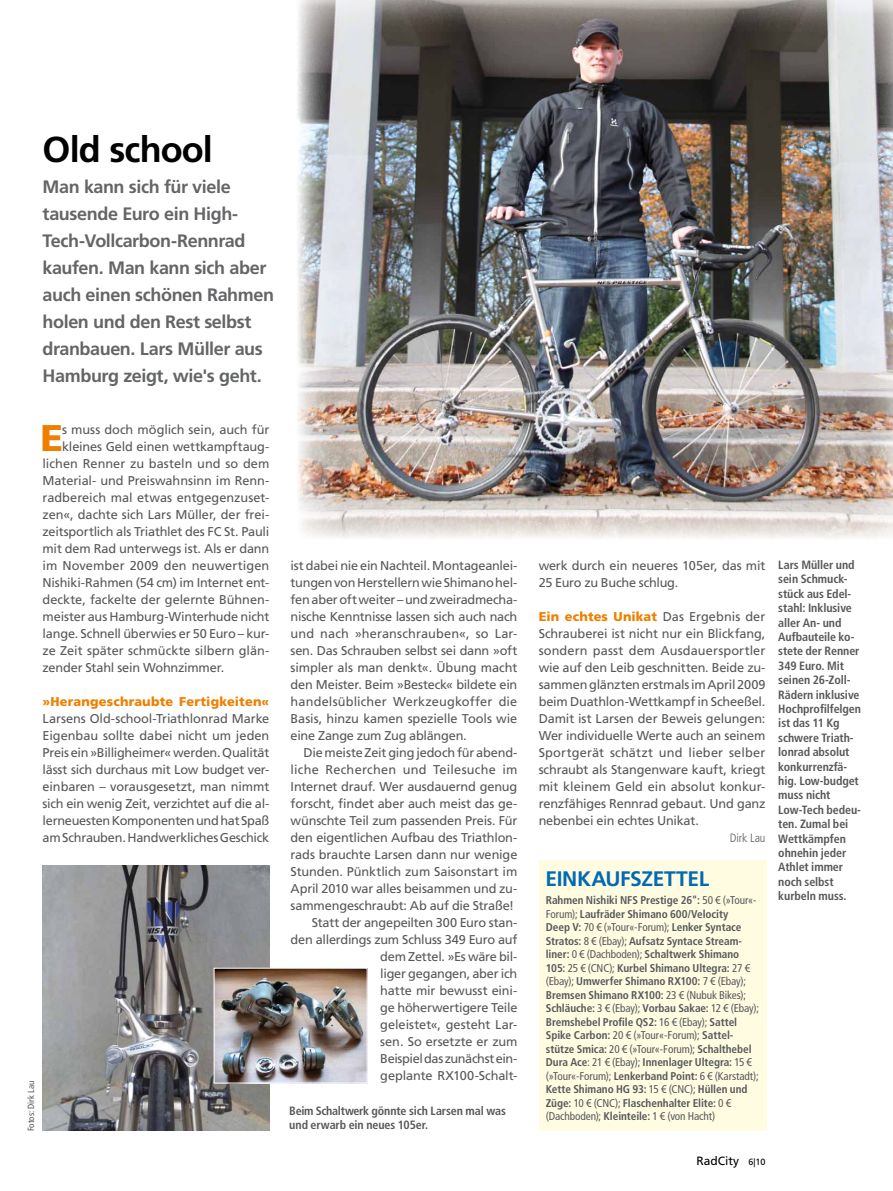
<style>
.page{position:relative;width:893px;height:1191px;background:#fff}
.page>*{position:absolute;margin:0;border:0;box-sizing:border-box;transform-origin:0 0}
.t1{font:900 37.05px "Frutiger LT";color:#ee7f00}
.t2{font:700 36px "Frutiger LT";letter-spacing:-.025em;color:#000}
.t3{font:700 21px "Frutiger LT";color:#006ab3}
.t4{font:700 18px/27px "Frutiger LT";letter-spacing:-.02em;color:#646567}
.t5{font:12.75px/17px "Frutiger LT";letter-spacing:-.01em;color:#58585a;text-align:justify}
.t6{font:900 12.75px "Frutiger LT";letter-spacing:.015em;color:#ee7f00}
.t7{font:12.75px "Frutiger LT";letter-spacing:.01em;color:#58585a}
.t8{font:700 condensed 12px/14.4px "Frutiger LT";letter-spacing:-.01em;color:#58585a}
.t9{font:12px "Frutiger LT";color:#000}
.t10{font:300 condensed 12px "Frutiger LT";letter-spacing:-.005em;color:#58585a}
.t11{font:700 condensed 11.25px/13.5px "Frutiger LT";letter-spacing:-.005em;color:#58585a}
.t12{font:condensed 9px "Frutiger LT";letter-spacing:.005em;color:#58585a}
.s1{font-weight:900;color:#ee7f00}
.s2{font-weight:400}
.s3{font-size:9px}
</style>
<div class="page">
<div style="left:539px;top:860px;width:227px;height:270px;background:#fffce1"></div>
<img style="left:43px;top:866px;width:226px;height:264px">
<img style="left:297px;top:0;width:596px;height:538px">
<img style="left:216px;top:969px;width:150px;height:112px">
<div style="left:214px;top:967px;width:154px;height:116px;border:1px solid #fff"></div>
<h2 class="t2" style="left:43px;top:128px;width:172px">Old school</h2>
<h3 class="t4" style="left:43px;top:173px;width:233px">Man kann sich für viele tausende Euro ein High-<br>Tech-Vollcarbon-Rennrad kaufen. Man kann sich aber auch einen schönen Rahmen holen und den Rest selbst dranbauen. Lars Müller aus<br>Hamburg zeigt, wie's geht.</h3>
<h1 class="t1" style="left:40px;top:415px;width:24px">E</h1>
<p class="t5" style="left:62px;top:421px;width:209px">s muss doch möglich sein, auch für</p>
<p class="t5" style="left:62px;top:438px;width:209px">kleines Geld einen wettkampftaug-</p>
<p class="t5" style="left:43px;top:455px;width:228px">lichen Renner zu basteln und so dem</p>
<p class="t5" style="left:43px;top:472px;width:228px">Material- und Preiswahnsinn im Renn-</p>
<p class="t5" style="left:43px;top:489px;width:228px">radbereich mal etwas entgegenzuset-</p>
<p class="t5" style="left:43px;top:506px;width:228px">zen«, dachte sich Lars Müller, der frei-</p>
<p class="t5" style="left:43px;top:523px;width:228px">zeitsportlich als Triathlet des FC St. Pauli</p>
<p class="t5" style="left:43px;top:540px;width:228px">mit dem Rad unterwegs ist. Als er dann</p>
<p class="t7" style="left:43px;top:558px;width:228px">im November 2009 den neuwertigen</p>
<p class="t5" style="left:43px;top:574px;width:228px">Nishiki-Rahmen (54 cm) im Internet ent-</p>
<p class="t5" style="left:43px;top:591px;width:228px">deckte, fackelte der gelernte Bühnen-</p>
<p class="t5" style="left:43px;top:608px;width:228px">meister aus Hamburg-Winterhude nicht</p>
<p class="t5" style="left:43px;top:625px;width:228px">lange. Schnell überwies er 50 Euro – kur-</p>
<p class="t5" style="left:43px;top:642px;width:228px">ze Zeit später schmückte silbern glän-</p>
<p class="t5" style="left:43px;top:659px;width:183px">zender Stahl sein Wohnzimmer.</p>
<p class="t6" style="left:43px;top:694px;width:228px">»Herangeschraubte Fertigkeiten«</p>
<p class="t5" style="left:43px;top:710px;width:228px">Larsens Old-school-Triathlonrad Marke Eigenbau sollte dabei nicht um jeden Preis ein »Billigheimer« werden. Qualität lässt sich durchaus mit Low budget ver&shy;einbaren – vorausgesetzt, man nimmt sich ein wenig Zeit, verzichtet auf die al&shy;lerneuesten Komponenten und hat Spaß am Schrauben. Handwerkliches Geschick</p>
<p class="t12" style="left:26px;top:1131px;width:52px;rotate:-90deg">Fotos: Dirk Lau</p>
<p class="t5" style="left:291px;top:557px;width:228px">ist dabei nie ein Nachteil. Montageanlei&shy;tungen von Herstellern wie Shimano hel&shy;fen aber oft weiter – und zweiradmecha&shy;nische Kenntnisse lassen sich auch nach und nach »heranschrauben«, so Lar&shy;sen. Das Schrauben selbst sei dann »oft simpler als man denkt«. Übung macht den Meister. Beim »Besteck« bildete ein handelsüblicher Werkzeugkoffer die Basis, hinzu kamen spezielle Tools wie eine Zange zum Zug ablängen.</p>
<p class="t5" style="left:291px;top:744px;width:228px;text-align:right">Die meiste Zeit ging jedoch für abend&shy;liche Recherchen und Teilesuche im<br>Internet drauf. Wer ausdauernd genug forscht, findet aber auch meist das ge&shy;wünschte Teil zum passenden Preis. Für den eigentlichen Aufbau des Triathlon&shy;rads brauchte Larsen dann nur wenige<br>Stunden. Pünktlich zum Saisonstart im<br>April 2010 war alles beisammen und zu&shy;sammengeschraubt: Ab auf die Straße!<br>Statt der angepeilten 300 Euro stan&shy;den allerdings zum Schluss 349 Euro auf dem Zettel. »Es wäre bil-<br>liger gegangen, aber ich<br>hatte mir bewusst eini-<br>ge höherwertigere Teile<br>geleistet«, gesteht Lar-<br>sen. So ersetzte er zum<br>Beispiel das zunächst ein-<br>geplante RX100-Schalt-</p>
<p class="t8" style="left:289px;top:1103px;width:218px">Beim Schaltwerk gönnte sich Larsen mal was und erwarb ein neues 105er.</p>
<p class="t5" style="left:539px;top:557px;width:228px">werk durch ein neueres 105er, das mit<br>25 Euro zu Buche schlug.</p>
<p class="t5" style="left:539px;top:608px;width:228px"><span class="s1">Ein echtes Unikat</span> Das Ergebnis der Schrauberei ist nicht nur ein Blickfang, sondern passt dem Ausdauersportler wie auf den Leib geschnitten. Beide zu&shy;sammen glänzten erstmals im April 2009 beim Duathlon-Wettkampf in Scheeßel.<br>Damit ist Larsen der Beweis gelungen:<br>Wer individuelle Werte auch an seinem Sportgerät schätzt und lieber selber schraubt als Stangenware kauft, kriegt mit kleinem Geld ein absolut konkur&shy;renzfähiges Rennrad gebaut. Und ganz nebenbei ein echtes Unikat.</p>
<p class="t10" style="left:730px;top:831px;width:37px">Dirk Lau</p>
<h3 class="t3" style="left:545px;top:866px;width:46px">EINKaufs</h3>
<h3 class="t3" style="left:641px;top:866px;width:24px">zettel</h3>
<p class="t11" style="left:546px;top:893px;width:215px">Rahmen Nishiki NFS Prestige 26": <span class="s2">50 € (»Tour«- Forum);</span> Laufräder Shimano 600/Velocity<br>Deep V: <span class="s2">70 € (»Tour«-Forum);</span> Lenker Syntace Stratos: <span class="s2">8 € (Ebay);</span> Aufsatz Syntace Stream&shy;liner: <span class="s2">0 € (Dachboden);</span> Schaltwerk Shimano 105: <span class="s2">25 € (CNC);</span> Kurbel Shimano Ultegra: <span class="s2">27 € (Ebay);</span> Umwerfer Shimano RX100: <span class="s2">7 € (Ebay); </span>Bremsen Shimano RX100: <span class="s2">23 € (Nubuk Bikes); </span>Schläuche: <span class="s2">3 € (Ebay);</span> Vorbau Sakae: <span class="s2">12 € (Ebay); </span>Bremshebel Profile QS2: <span class="s2">16 € (Ebay);</span> Sattel Spike Carbon: <span class="s2">20 € (»Tour«-Forum);</span> Sattel&shy;stütze Smica: <span class="s2">20 € (»Tour«-Forum);</span> Schalthebel Dura Ace<span class="s2">: 21 € (Ebay);</span> Innenlager Ultegra: <span class="s2">15 € (»Tour«-Forum);</span> Lenkerband Point: <span class="s2">6 € (Karstadt); </span>Kette Shimano HG 93: <span class="s2">15 € (CNC);</span> Hüllen und Züge: <span class="s2">10 € (CNC);</span> Flaschenhalter Elite: <span class="s2">0 € (Dachboden);</span> Kleinteile: <span class="s2">1 € (von Hacht)</span></p>
<p class="t8" style="left:778px;top:557px;width:84px">Lars Müller und sein Schmuck&shy;stück aus Edel&shy;stahl: Inklusive aller An- und<br>Aufbauteile ko&shy;stete der Renner<br>349 Euro. Mit seinen 26-Zoll-<br>Rädern inklusive<br>Hochprofilfelgen ist das 11 Kg schwere Triath&shy;lonrad absolut konkurrenzfä&shy;hig. Low-budget muss nicht<br>Low-Tech bedeu&shy;ten. Zumal bei<br>Wettkämpfen ohnehin jeder<br>Athlet immer noch selbst kurbeln muss.</p>
<p class="t9" style="left:696px;top:1154px;width:71px">RadCity <span class="s3">6|10</span></p>
</div>
